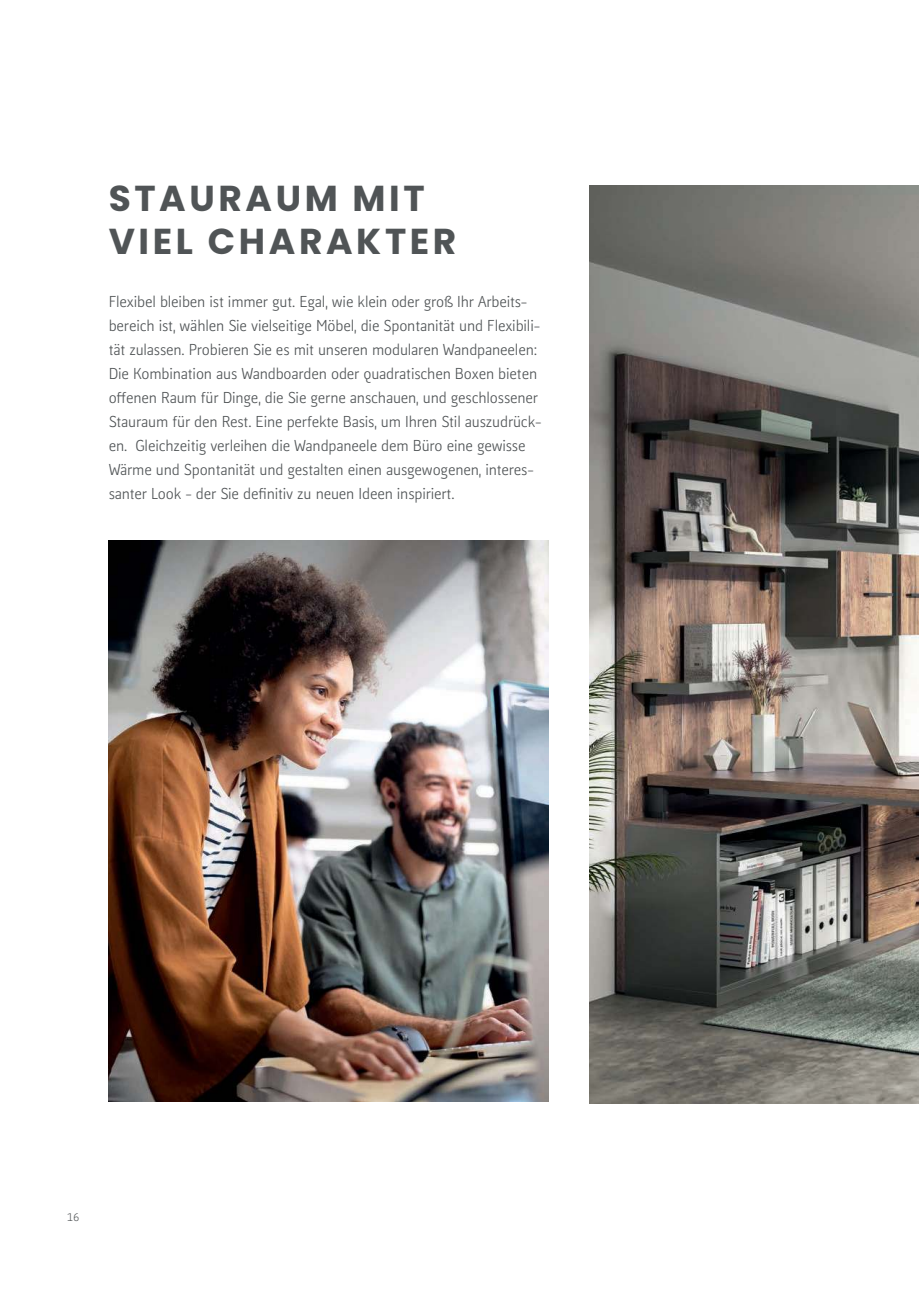
<style>
.page{position:relative;width:919px;height:1289px;background:#fff}
.page>*{position:absolute;margin:0;border:0;box-sizing:border-box;transform-origin:0 0}
.t1{font:700 36px/43.2px "Poppins";letter-spacing:.1em;color:#505456}
.t2{font:15px/24px "Kofi Pure Sans";letter-spacing:-.01em;color:#505456}
.t3{font:10.5px "Kofi Pure Sans";color:#505456}
</style>
<div class="page">
<img style="left:590px;top:185px;width:328px;height:918px">
<img style="left:108px;top:540px;width:440px;height:561px">
<h1 class="t1" style="left:109px;top:178px;width:349px">STAURAUM MIT<br>VIEL CHARAKTER</h1>
<p class="t2" style="left:109px;top:290px;width:434px">Flexibel bleiben ist immer gut. Egal, wie klein oder groß Ihr Arbeits&shy;bereich ist, wählen Sie vielseitige Möbel, die Spontanität und Flexibili&shy;tät zulassen. Probieren Sie es mit unseren modularen Wandpaneelen:<br>Die Kombination aus Wandboarden oder quadratischen Boxen bieten offenen Raum für Dinge, die Sie gerne anschauen, und geschlossener Stauraum für den Rest. Eine perfekte Basis, um Ihren Stil auszudrück&shy;en. Gleichzeitig verleihen die Wandpaneele dem Büro eine gewisse Wärme und Spontanität und gestalten einen ausgewogenen, interes&shy;santer Look - der Sie definitiv zu neuen Ideen inspiriert.</p>
<p class="t3" style="left:67px;top:1210px;width:14px">16</p>
</div>
